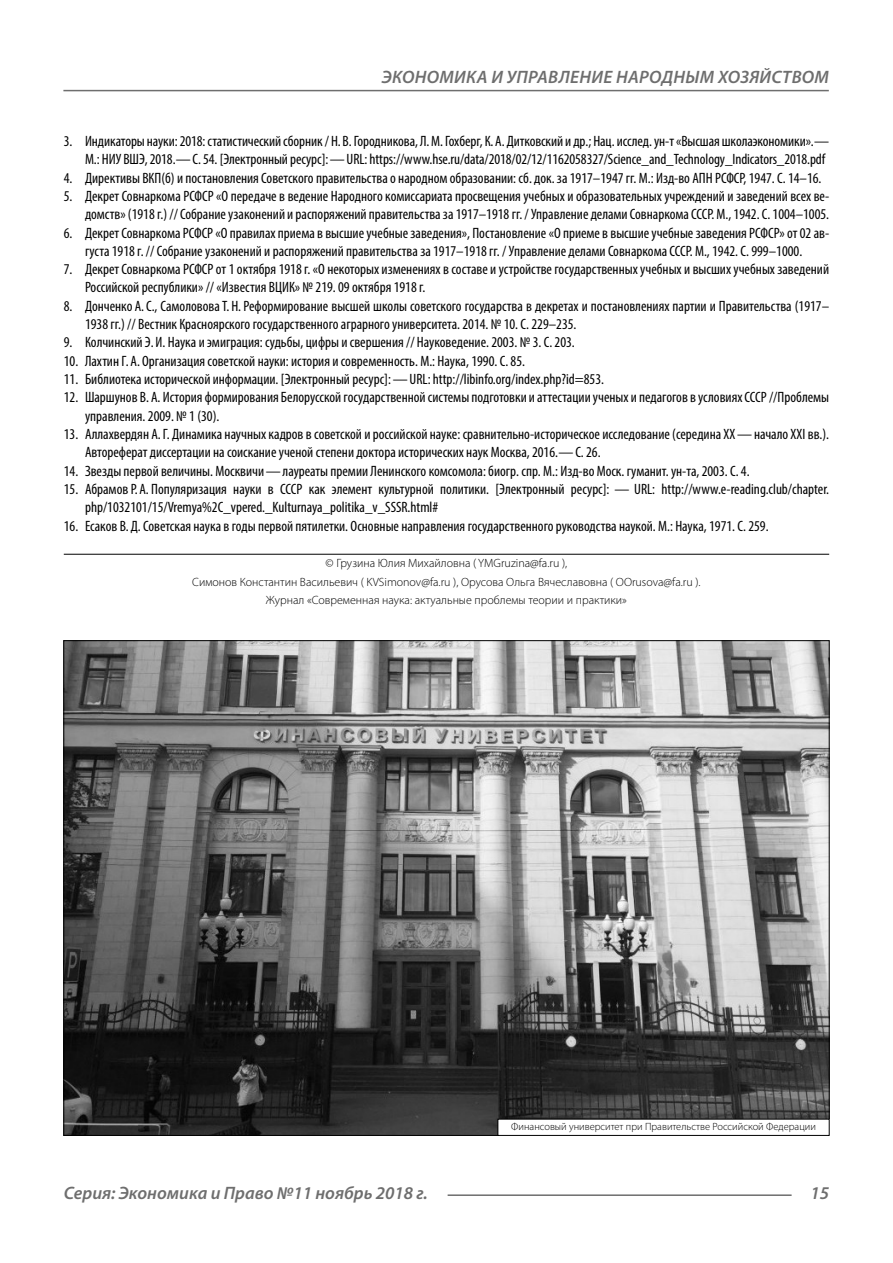
<style>
.page{position:relative;width:893px;height:1263px;background:#fff}
.page>*{position:absolute;margin:0;border:0;box-sizing:border-box;transform-origin:0 0}
.t1{font:italic 600 18px "Myriad Pro";color:#6e6e6e}
.t2{font:condensed 15px/18.3px "Myriad Pro";color:#000}
.Copy{font:300 12px/18.3px "Myriad Pro";color:#000;text-align:center}
.Author-doc{font:300 10.5px "Myriad Pro";color:#000}
</style>
<div class="page">
<hr style="left:64px;top:554px;width:765px;height:1px;background:#000">
<img style="left:65px;top:642px;width:763px;height:492px">
<div style="left:498px;top:1119px;width:331px;height:16px;background:#fff"></div>
<div style="left:497px;top:1119px;width:333px;height:17px;border:1px solid #000"></div>
<hr style="left:63px;top:90px;width:766px;height:1px;background:#6e6e6e">
<hr style="left:448px;top:1194px;width:344px;height:2px;background:#6e6e6e">
<p class="t1" style="left:382px;top:66px;width:24px">Экономика</p>
<p class="t1" style="left:491px;top:66px;width:27px">и управление</p>
<p class="t1" style="left:616px;top:66px;width:13px">народн</p>
<p class="t1" style="left:686px;top:66px;width:99px">ым хозяйством</p>
<p class="t2" style="left:64px;top:132px;width:767px;text-align:right">3. Индикаторы науки: 2018: статистический сборник / Н. В.Городникова, Л.М.Гохберг, К. А. Дитковский и др.; Нац. исслед. ун-т «Высшая школаэкономики».—<br>М.: НИУ ВШЭ, 2018.—С. 54. [Электронный ресурс]:—URL: https://www.hse.ru/data/2018/02/12/1162058327/Science_and_Technology_Indicators_2018.pdf</p>
<p class="t2" style="left:64px;top:168px;width:759px">4. Директивы ВКП(б) и постановления Советского правительства о народном образовании: сб. док. за 1917–1947 гг. М.: Изд-во АПН РСФСР, 1947. С. 14–16.</p>
<p class="t2" style="left:64px;top:187px;width:767px;text-align:right">5. Декрет Совнаркома РСФСР «О передаче в ведение Народного комиссариата просвещения учебных и образовательных учреждений и заведений всех ве&shy;домств» (1918 г.) // Собрание узаконений и распоряжений правительства за 1917–1918 гг. / Управление делами Совнаркома СССР. М., 1942. С. 1004–1005.</p>
<p class="t2" style="left:64px;top:223px;width:767px;text-align:center">6. Декрет Совнаркома РСФСР «О правилах приема в высшие учебные заведения», Постановление «О приеме в высшие учебные заведения РСФСР» от 02 ав&shy;густа 1918 г. // Собрание узаконений и распоряжений правительства за 1917–1918 гг. / Управление делами Совнаркома СССР. М., 1942. С. 999–1000.</p>
<p class="t2" style="left:85px;top:260px;width:746px;text-indent:-21px">7. Декрет Совнаркома РСФСР от 1 октября 1918 г. «О некоторых изменениях в составе и устройстве государственных учебных и высших учебных заведений<br>Российской республики» // «Известия ВЦИК» № 219. 09 октября 1918 г.</p>
<p class="t2" style="left:85px;top:296px;width:746px;text-indent:-21px">8. Донченко А.С., Самоловова Т. Н. Реформирование высшей школы советского государства в декретах и постановлениях партии и Правительства (1917–<br>1938 гг.) // Вестник Красноярского государственного аграрного университета. 2014. № 10. С. 229–235.</p>
<p class="t2" style="left:64px;top:333px;width:513px">9. Колчинский Э. И. Наука и эмиграция: судьбы, цифры и свершения // Науковедение. 2003. № 3. С. 203.</p>
<p class="t2" style="left:64px;top:351px;width:463px">10. Лахтин Г. А. Организация советской науки: история и современность. М.: Наука, 1990. С. 85.</p>
<p class="t2" style="left:64px;top:370px;width:542px">11. Библиотека исторической информации. [Электронный ресурс]:—URL: http://libinfo.org/index.php?id=853.</p>
<p class="t2" style="left:85px;top:388px;width:746px;text-indent:-21px">12. Шаршунов В. А. История формирования Белорусской государственной системы подготовки и аттестации ученых и педагогов в условиях СССР //Проблемы управления. 2009. № 1 (30).</p>
<p class="t2" style="left:85px;top:425px;width:746px;text-indent:-21px">13. Аллахвердян А.Г. Динамика научных кадров в советской и российской науке: сравнительно-историческое исследование (середина ХХ—начало ХХI вв.).<br>Автореферат диссертации на соискание ученой степени доктора исторических наук Москва, 2016.—С. 26.</p>
<p class="t2" style="left:64px;top:461px;width:687px">14. Звезды первой величины. Москвичи—лауреаты премии Ленинского комсомола: биогр. спр. М.: Изд-во Моск. гуманит. ун-та, 2003. С. 4.</p>
<p class="t2" style="left:85px;top:480px;width:746px;text-indent:-21px">15. Абрамов Р. А. Популяризация науки в СССР как элемент культурной политики. [Электронный ресурс]: — URL: http://www.e-reading.club/chapter. php/1032101/15/Vremya%2C_vpered._Kulturnaya_politika_v_SSSR.html#</p>
<p class="t2" style="left:64px;top:516px;width:706px">16. Есаков В. Д. Советская наука в годы первой пятилетки. Основные направления государственного руководства наукой. М.: Наука, 1971. С. 259.</p>
<p class="Copy" style="left:192px;top:554px;width:510px">© Грузина Юлия Михайловна ( YMGruzina@fa.ru ),<br>Симонов Константин Васильевич ( KVSimonov@fa.ru ), Орусова Ольга Вячеславовна ( OOrusova@fa.ru ).<br>Журнал «Современная наука: актуальные проблемы теории и практики»</p>
<p class="Author-doc" style="left:511px;top:1120px;width:306px">Финансовый университет при Правительстве Российской Федерации</p>
<p class="t1" style="left:64px;top:1182px;width:366px">Серия: Экономика и Право №11 ноябрь 2018 г.</p>
<p class="t1" style="left:810px;top:1182px;width:20px">15</p>
</div>
